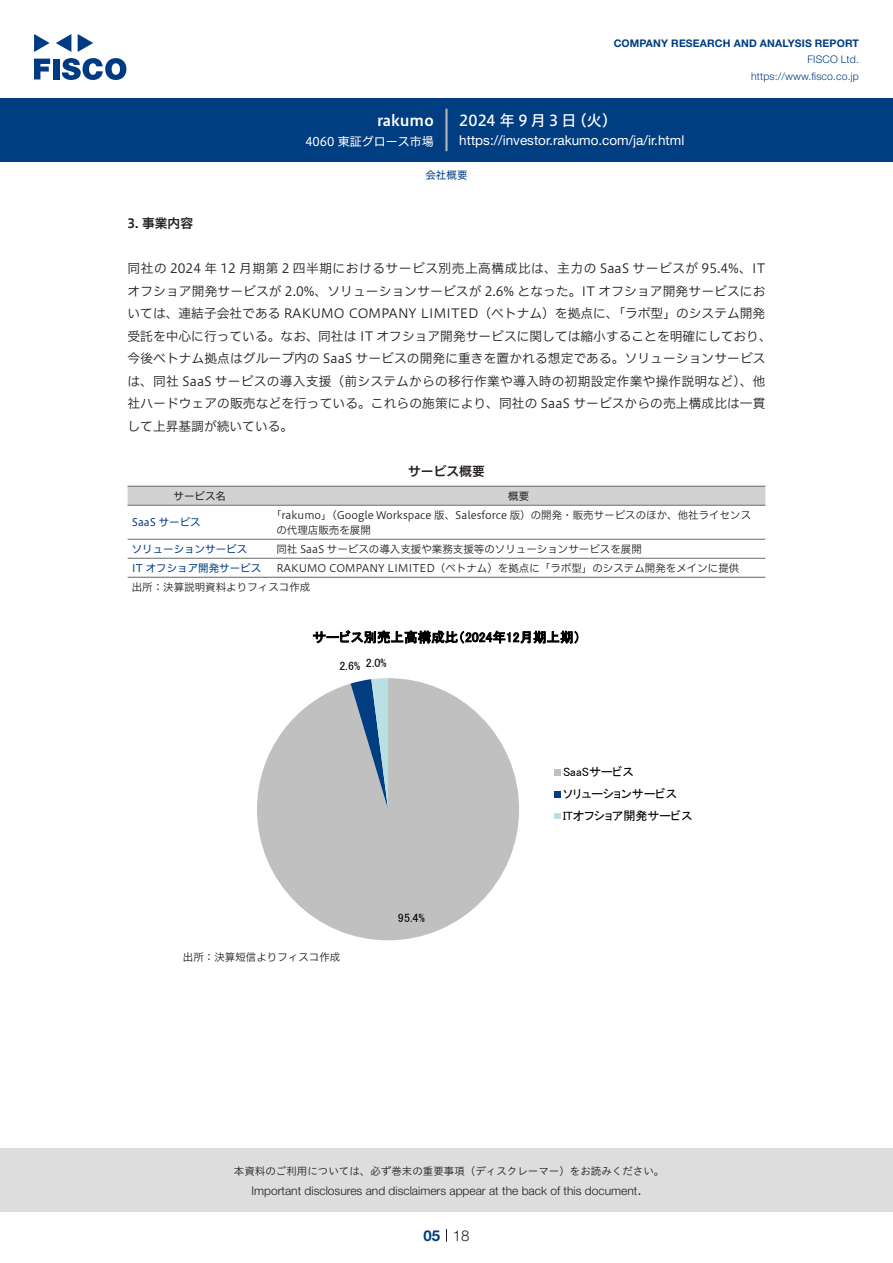
<style>
.page{position:relative;width:893px;height:1263px;background:#fff}
.page>*{position:absolute;margin:0;border:0;box-sizing:border-box;transform-origin:0 0}
.t1{font:15px "Hiragino UD Sans F Std N W5";letter-spacing:.21em;color:#fff}
.t2{font:15px "Hiragino UD Sans F Std N W6";color:#fff}
.t3{font:300 15px "Helvetica Neue LT Std";color:#231f20}
.t4{font:700 15px "Helvetica Neue LT Std";color:#003d81}
.t5{font:13.5px "Helvetica Neue LT Std";color:#fff}
.t6{font:13.5px "MS P Gothic";letter-spacing:.005em;color:#000}
.本文{font:12.75px/22.5px "Hiragino UD Sans F Std N W3";letter-spacing:.005em;color:#231f20}
.小タイトル{font:12.75px "Hiragino UD Sans F Std N W6";color:#231f20}
.チャートタイトル{font:12.75px "Hiragino UD Sans F Std N W6";color:#231f20}
.t7{font:12.15px "MS P Gothic";color:#000}
.t8{font:300 12px "Helvetica Neue LT Std";color:#231f20}
.t9{font:12px "MS P Gothic";color:#000}
.t10{font:12px "Hiragino UD Sans F Std N W4";color:#fff}
.表組み基本スタイル{font:10.5px "Hiragino UD Sans F Std N W3";color:#231f20}
.t11{font:10.5px "Hiragino UD Sans Std W3";color:#231f20}
.t12{font:700 10.5px "Helvetica Neue LT Std";letter-spacing:.015em;color:#003d81}
.t13{font:300 10.5px/16.5px "Helvetica Neue LT Std";letter-spacing:.015em;color:#003d81;text-align:right}
.表左{font:10.5px "Hiragino UD Sans F Std N W4";color:#003d81}
.表上{font:10.5px "Hiragino UD Sans F Std N W4";color:#231f20}
.ヘッダー{font:10.5px "Hiragino UD Sans F Std N W4";color:#003d81}
</style>
<div class="page">
<div style="left:0;top:1148px;width:893px;height:64px;background:#ddd"></div>
<svg style="left:34px;top:59px;width:16px;height:20px"></svg>
<div style="left:53px;top:59px;width:6px;height:20px;background:#003a83"></div>
<svg style="left:62px;top:58px;width:64px;height:22px"></svg>
<svg style="left:34px;top:34px;width:16px;height:18px"></svg>
<svg style="left:78px;top:34px;width:15px;height:18px"></svg>
<svg style="left:56px;top:34px;width:15px;height:18px"></svg>
<div style="left:0;top:98px;width:893px;height:64px;background:#003d81"></div>
<hr style="left:445px;top:109px;width:3px;height:42px;background:#b5b5b6">
<svg style="left:446px;top:1229px;width:1px;height:13px"></svg>
<div style="left:128px;top:487px;width:637px;height:18px;background:#d1d2d4"></div>
<hr style="left:128px;top:505px;width:144px;height:1px;background:#6c6d70">
<hr style="left:272px;top:505px;width:493px;height:1px;background:#6c6d70">
<hr style="left:128px;top:539px;width:144px;height:1px;background:#6c6d70">
<hr style="left:272px;top:539px;width:493px;height:1px;background:#6c6d70">
<hr style="left:128px;top:558px;width:144px;height:1px;background:#6c6d70">
<hr style="left:272px;top:558px;width:493px;height:1px;background:#6c6d70">
<hr style="left:128px;top:486px;width:144px;height:1px;background:#6c6d70">
<hr style="left:272px;top:486px;width:493px;height:1px;background:#6c6d70">
<hr style="left:128px;top:577px;width:144px;height:1px;background:#6c6d70">
<hr style="left:272px;top:577px;width:493px;height:1px;background:#6c6d70">
<svg style="left:257px;top:678px;width:262px;height:262px;fill:#c0c0c0"></svg>
<svg style="left:351px;top:678px;width:37px;height:131px;background:#8aa3b7"></svg>
<div style="left:554px;top:769px;width:7px;height:6px;background:#c0c0c0"></div>
<div style="left:554px;top:791px;width:7px;height:6px;background:#003d81"></div>
<div style="left:554px;top:813px;width:7px;height:6px;background:#bbe0e3"></div>
<p class="t2" style="left:377px;top:109px;width:58px">rakumo</p>
<p class="t10" style="left:305px;top:132px;width:130px">4060 東証グロース市場</p>
<p class="t12" style="left:614px;top:37px;width:247px">COMPANY RESEARCH AND ANALYSIS REPORT</p>
<p class="t13" style="left:751px;top:51px;width:109px">FISCO Ltd. https://www.fisco.co j p.</p>
<p class="t1" style="left:459px;top:109px;width:119px">2024年9月3日</p>
<p class="t1" style="left:572px;top:109px;width:47px">（火(</p>
<p class="t5" style="left:459px;top:132px;width:227px">https://investor.rakumo.com j a/ .i r/ html</p>
<p class="ヘッダー" style="left:425px;top:167px;width:43px">会社概要</p>
<p class="小タイトル" style="left:128px;top:214px;width:67px">3. 事業内容</p>
<p class="本文" style="left:128px;top:256px;width:646px">同社の 2024 年 12 月期第 2 四半期におけるサービス別売上高構成比は、主力の SaaS サービスが 95.4%、ITオフショア開発サービスが 2.0%、ソリューションサービスが 2.6% となった。IT オフショア開発サービスにおいては、連結子会社である RAKUMO COMPANY LIMITED（ベトナム）を拠点に、「ラボ型」のシステム開発受託を中心に行っている。なお、同社は IT オフショア開発サービスに関しては縮小することを明確にしており、今後ベトナム拠点はグループ内の SaaS サービスの開発に重きを置かれる想定である。ソリューションサービスは、同社 SaaS サービスの導入支援（前システムからの移行作業や導入時の初期設定作業や操作説明など）、他社ハードウェアの販売などを行っている。これらの施策により、同社の SaaS サービスからの売上構成比は一貫して上昇基調が続いている。</p>
<p class="チャートタイトル" style="left:408px;top:461px;width:78px">サービス概要</p>
<p class="表上" style="left:508px;top:488px;width:22px">概要</p>
<p class="表上" style="left:174px;top:488px;width:54px">サービス名</p>
<p class="表左" style="left:132px;top:514px;width:70px">SaaS サービス</p>
<p class="表左" style="left:132px;top:541px;width:117px">ソリューションサービス</p>
<p class="表組み基本スタイル" style="left:271px;top:507px;width:482px">「rakumo」（Google Workspace 版、Salesforce 版）の開発・販売サービスのほか、他社ライセンス</p>
<p class="表組み基本スタイル" style="left:276px;top:522px;width:96px">の代理店販売を展開</p>
<p class="表組み基本スタイル" style="left:276px;top:541px;width:367px">同社 SaaS サービスの導入支援や業務支援等のソリューションサービスを展開</p>
<p class="表左" style="left:132px;top:560px;width:131px">IT オフショア開発サービス</p>
<p class="表組み基本スタイル" style="left:132px;top:579px;width:180px">出所：決算説明資料よりフィスコ作成</p>
<p class="表組み基本スタイル" style="left:276px;top:560px;width:464px">RAKUMO COMPANY LIMITED（ベトナム）を拠点に「ラボ型」のシステム開発をメインに提供</p>
<p class="t6" style="left:313px;top:630px;width:269px">サービス別売上高構成比（2024年12月期上期(</p>
<p class="t9" style="left:366px;top:657px;width:22px">2.0%</p>
<p class="t9" style="left:339px;top:660px;width:22px">2.6%</p>
<p class="表組み基本スタイル" style="left:183px;top:949px;width:159px">出所：決算短信よりフィスコ作成</p>
<p class="t9" style="left:398px;top:912px;width:28px">95.4%</p>
<p class="t9" style="left:563px;top:766px;width:72px">SaaSサービス</p>
<p class="t7" style="left:563px;top:787px;width:115px">ソリューションサービス</p>
<p class="t9" style="left:563px;top:810px;width:131px">ITオフショア開発サービス</p>
<p class="t11" style="left:234px;top:1163px;width:432px">本資料のご利用については、必ず巻末の重要事項（ディスクレーマー）をお読みください。</p>
<p class="t3" style="left:637px;top:1180px;width:6px">.</p>
<p class="t8" style="left:251px;top:1183px;width:387px">Important disclosures and disclaimers appear at the back of this document</p>
<p class="t4" style="left:423px;top:1226px;width:18px">05</p>
<p class="t3" style="left:453px;top:1226px;width:18px">18</p>
</div>
